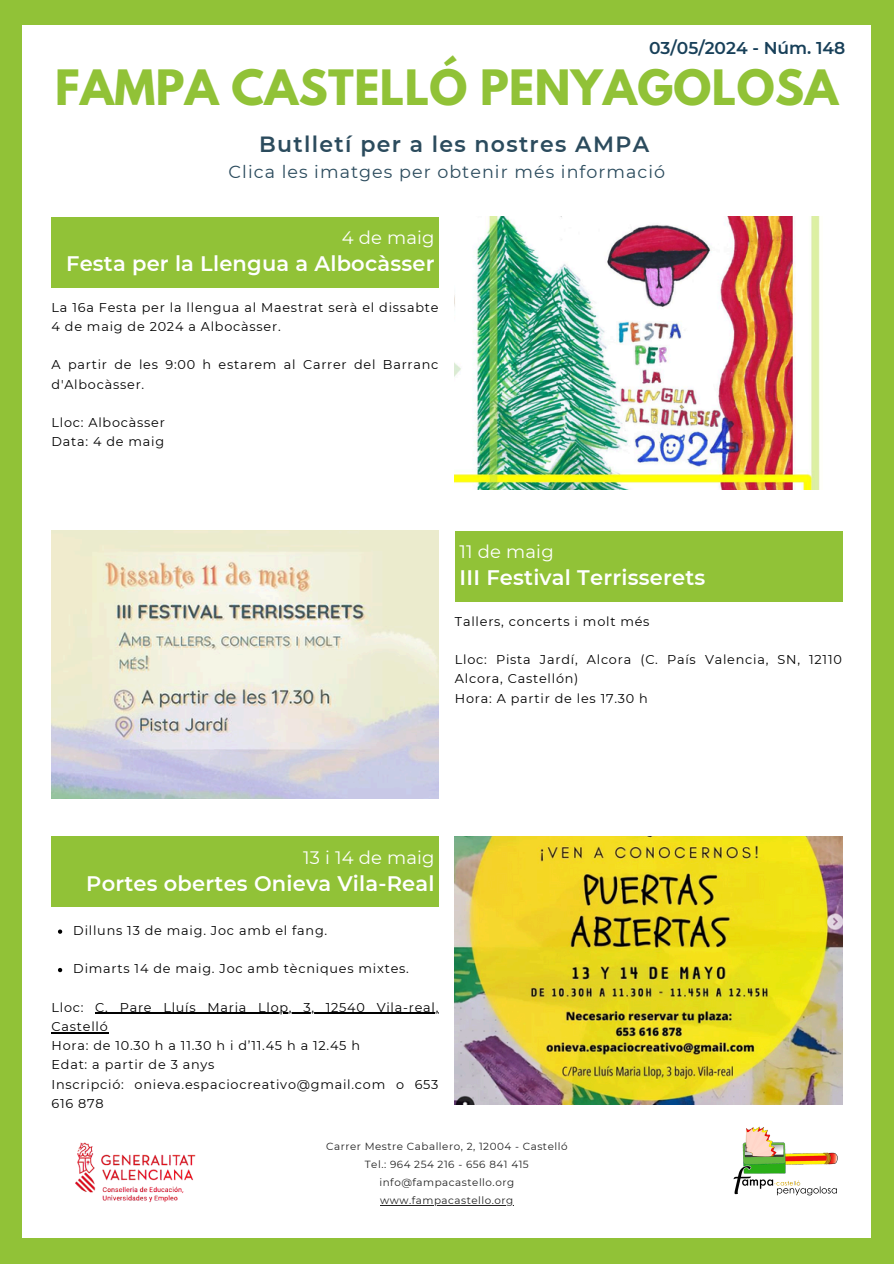
<style>
.page{position:relative;width:894px;height:1264px;background:#fff}
.page>*{position:absolute;margin:0;border:0;box-sizing:border-box;transform-origin:0 0}
.t1{font:700 43.2px "League Spartan";letter-spacing:.01em;color:#91c237}
.t2{font:600 22.05px "Montserrat";letter-spacing:.06em;color:#2b4b5d}
.t3{font:600 21px "Montserrat";letter-spacing:.01em;color:#fff}
.t4{font:18px "Montserrat";letter-spacing:.01em;color:#fff}
.t5{font:17.55px "Montserrat";letter-spacing:.06em;color:#2b4b5d}
.t6{font:600 17.1px "Montserrat";color:#184059}
.t7{font:12.75px/19.2px "Montserrat";letter-spacing:.06em;color:#000}
.t8{font:10.35px "Montserrat";letter-spacing:.05em;color:#222}
</style>
<div class="page">
<div style="left:0;top:0;width:893px;height:1263px;background:#91c237"></div>
<div style="left:23px;top:25px;width:847px;height:1212px;background:#fff"></div>
<img style="left:733px;top:1126px;width:105px;height:70px">
<img style="left:75px;top:1142px;width:121px;height:61px">
<img style="left:455px;top:217px;width:365px;height:272px">
<div style="left:455px;top:531px;width:387px;height:70px;background:#91c237"></div>
<img style="left:52px;top:531px;width:387px;height:267px">
<img style="left:455px;top:836px;width:387px;height:268px">
<div style="left:52px;top:217px;width:387px;height:70px;background:#91c237"></div>
<div style="left:52px;top:836px;width:387px;height:71px;background:#91c237"></div>
<hr style="left:380px;top:1205px;width:133px;height:1px;background:#222">
<svg style="left:58px;top:929px;width:4px;height:4px"></svg>
<svg style="left:58px;top:968px;width:4px;height:4px"></svg>
<hr style="left:95px;top:1012px;width:344px;height:1px;background:#000">
<hr style="left:52px;top:1031px;width:57px;height:2px;background:#000">
<p class="t6" style="left:649px;top:37px;width:198px">03/05/2024 - Núm. 148</p>
<h5 class="t1" style="left:55px;top:66px;width:784px">FAMPA CASTELLÓ PENYAGOLOSA</h5>
<h5 class="t2" style="left:259px;top:131px;width:391px">Butlletí per a les nostres AMPA</h5>
<h5 class="t5" style="left:228px;top:161px;width:438px">Clica les imatges per obtenir més informació</h5>
<h2 class="t4" style="left:342px;top:226px;width:94px">4 de maig</h2>
<h2 class="t3" style="left:66px;top:251px;width:370px">Festa per la Llengua a Albocàsser</h2>
<p class="t7" style="left:52px;top:297px;width:388px">La 16a Festa per la llengua al Maestrat serà el dissabte<br>4 de maig de 2024 a Albocàsser.</p>
<p class="t7" style="left:52px;top:355px;width:388px">A partir de les 9:00 h estarem al Carrer del Barranc d'Albocàsser.</p>
<h5 class="t7" style="left:52px;top:413px;width:115px">Lloc: Albocàsser<br>Data: 4 de maig</h5>
<h4 class="t4" style="left:459px;top:540px;width:96px">11 de maig</h4>
<h4 class="t3" style="left:459px;top:564px;width:247px">III Festival Terrisserets</h4>
<p class="t7" style="left:455px;top:611px;width:196px">Tallers, concerts i molt més</p>
<p class="t7" style="left:455px;top:650px;width:388px">Lloc: Pista Jardí, Alcora (C. País Valencia, SN, 12110<br>Alcora, Castellón)<br>Hora: A partir de les 17.30 h</p>
<h5 class="t4" style="left:303px;top:846px;width:133px">13 i 14 de maig</h5>
<h5 class="t3" style="left:86px;top:870px;width:350px">Portes obertes Onieva Vila-Real</h5>
<p class="t7" style="left:73px;top:920px;width:255px">Dilluns 13 de maig. Joc amb el fang.</p>
<p class="t7" style="left:73px;top:959px;width:337px">Dimarts 14 de maig. Joc amb tècniques mixtes.</p>
<p class="t7" style="left:52px;top:997px;width:388px">Lloc: C. Pare Lluís Maria Llop, 3, 12540 Vila-real,<br>Castelló<br>Hora: de 10.30 h a 11.30 h i d’11.45 h a 12.45 h<br>Edat: a partir de 3 anys<br>Inscripció: onieva.espaciocreativo@gmail.com o 653<br>616 878</p>
<h2 class="t8" style="left:326px;top:1139px;width:243px">Carrer Mestre Caballero, 2, 12004 - Castelló</h2>
<h5 class="t8" style="left:364px;top:1157px;width:165px">Tel.: 964 254 216 - 656 841 415</h5>
<h5 class="t8" style="left:379px;top:1176px;width:136px">info@fampacastello.org</h5>
<h2 class="t8" style="left:380px;top:1194px;width:135px">www.fampacastello.org</h2>
</div>
